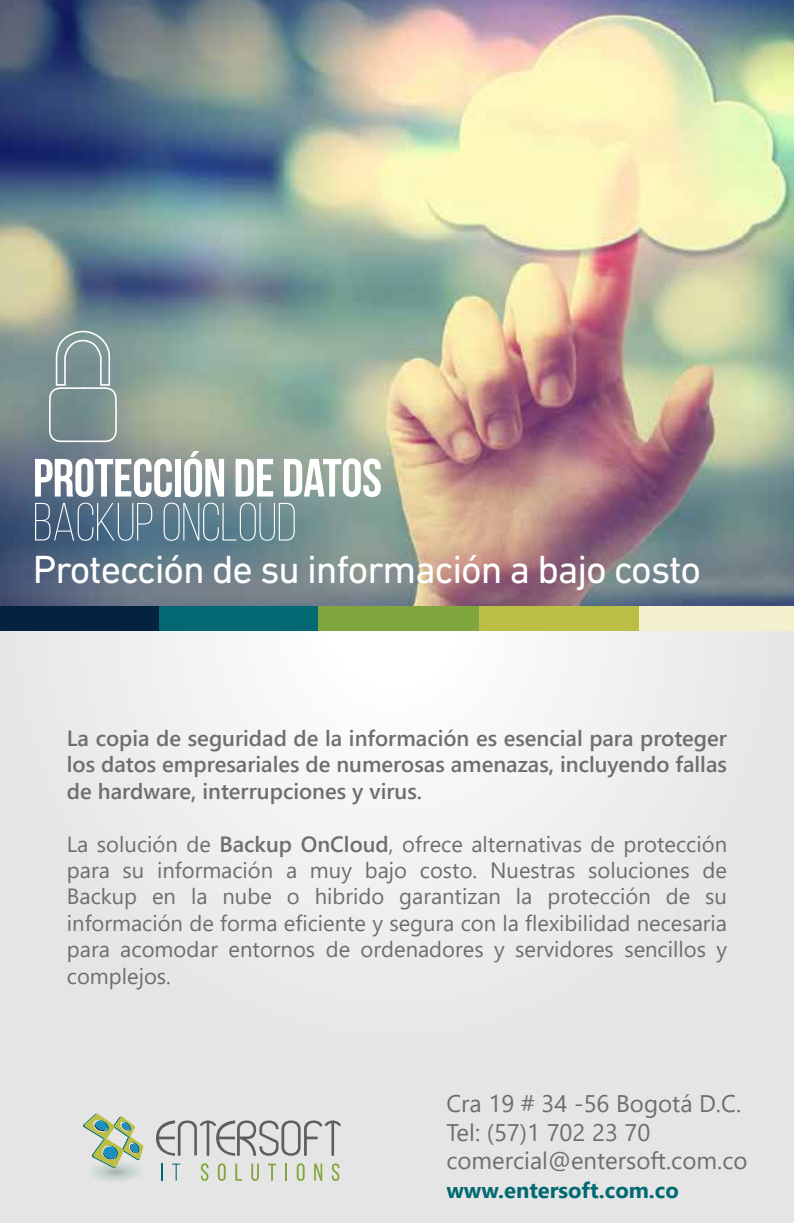
<style>
.page{position:relative;width:794px;height:1224px;background:#fff}
.page>*{position:absolute;margin:0;border:0;box-sizing:border-box;transform-origin:0 0}
.t1{font:53.8px "Bebas Neue";letter-spacing:-.01em;color:#fff}
.t2{font:300 53.8px "Bebas Neue";letter-spacing:-.01em;color:#fff}
.t3{font:40px "DIN Next LT Pro";letter-spacing:-.03em;color:#fff}
.t4{font:24px/28.8px "Segoe UI";color:#6d6e71}
.t5{font:22px/26.4px "Segoe UI";color:#6d6e71;text-align:justify}
.t6{font:600 22px/26.4px "Segoe UI";color:#6d6e71;text-align:justify}
.t7{font:700 22px "Segoe UI";color:#026973}
.s1{font-weight:600}
</style>
<div class="page">
<svg style="left:0;top:631px;width:794px;height:592px"></svg>
<img style="left:0;top:0;width:794px;height:606px">
<div style="left:0;top:606px;width:160px;height:25px;background:#04233f"></div>
<div style="left:160px;top:606px;width:160px;height:25px;background:#026973"></div>
<div style="left:319px;top:606px;width:160px;height:25px;background:#82a63e"></div>
<div style="left:479px;top:606px;width:160px;height:25px;background:#bbbf43"></div>
<div style="left:639px;top:606px;width:155px;height:25px;background:#f3f0ce"></div>
<svg style="left:83px;top:1113px;width:62px;height:70px;background:#bdccb6"></svg>
<svg style="left:162px;top:1164px;width:1px;height:17px"></svg>
<svg style="left:172px;top:1164px;width:8px;height:17px"></svg>
<svg style="left:201px;top:1163px;width:7px;height:18px"></svg>
<svg style="left:218px;top:1163px;width:8px;height:18px"></svg>
<svg style="left:235px;top:1164px;width:7px;height:17px"></svg>
<svg style="left:251px;top:1164px;width:8px;height:17px"></svg>
<svg style="left:268px;top:1164px;width:8px;height:17px"></svg>
<svg style="left:285px;top:1164px;width:2px;height:17px"></svg>
<svg style="left:297px;top:1163px;width:7px;height:18px"></svg>
<svg style="left:314px;top:1164px;width:8px;height:17px"></svg>
<svg style="left:332px;top:1163px;width:7px;height:18px"></svg>
<svg style="left:156px;top:1120px;width:185px;height:36px;background:#c2c2c2"></svg>
<svg style="left:48px;top:330px;width:69px;height:113px;background:#859a9a"></svg>
<h1 class="t1" style="left:33px;top:448px;width:351px">PROTECCIÓN DE DATOS</h1>
<h1 class="t2" style="left:33px;top:493px;width:265px">BACKUP ONCLOUD</h1>
<h2 class="t3" style="left:33px;top:546px;width:670px">Protección de su información a bajo costo</h2>
<p class="t6" style="left:67px;top:723px;width:661px">La copia de seguridad de la información es esencial para proteger los datos empresariales de numerosas amenazas, incluyendo fallas de hardware, interrupciones y virus.</p>
<p class="t5" style="left:67px;top:829px;width:662px">La solución de <span class="s1">Backup OnCloud</span>, ofrece alternativas de protección para su información a muy bajo costo. Nuestras soluciones de Backup en la nube o hibrido garantizan la protección de su información de forma eficiente y segura con la flexibilidad necesaria para acomodar entornos de ordenadores y servidores sencillos y complejos.</p>
<p class="t4" style="left:446px;top:1087px;width:303px">Cra 19 # 34 -56 Bogotá D.C.<br>Tel: (57)1 702 23 70 comercial@entersoft.com.co</p>
<p class="t7" style="left:446px;top:1169px;width:234px">www.entersoft.com.co</p>
</div>
